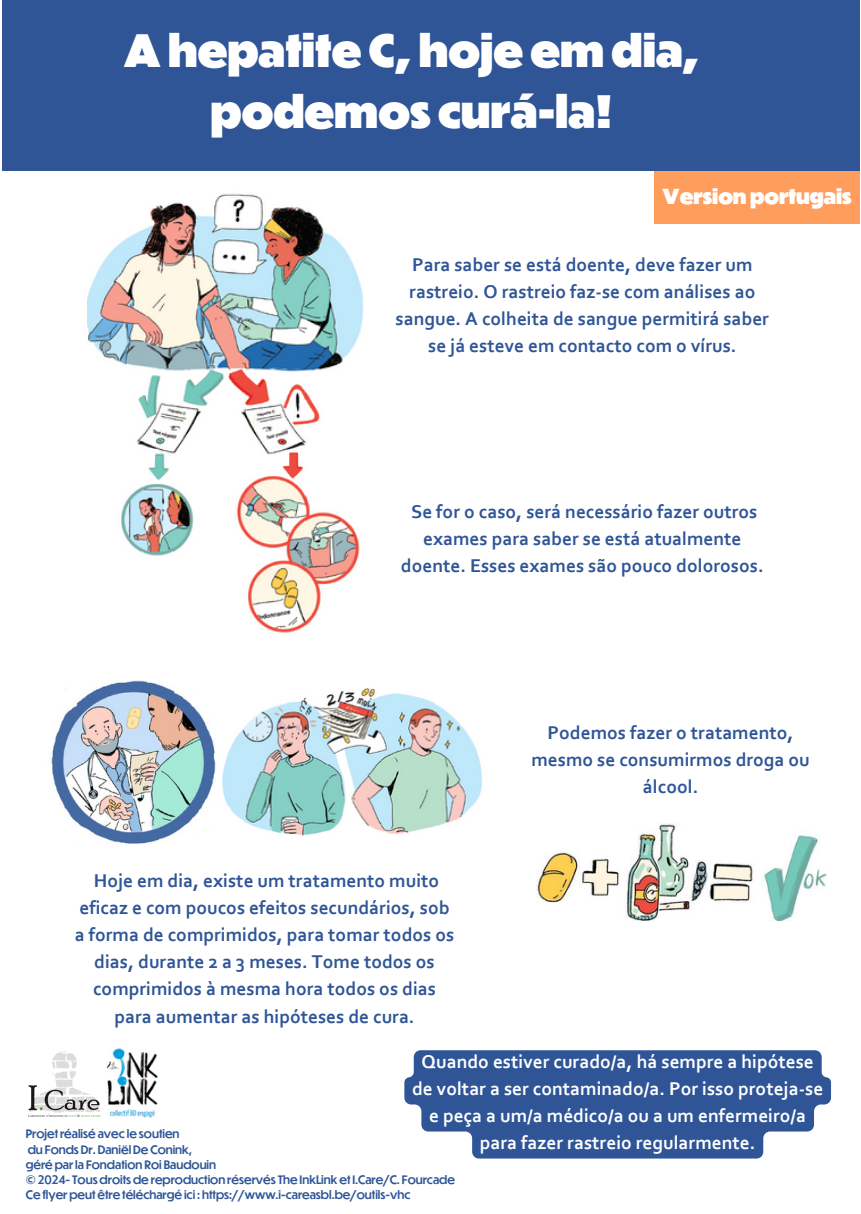
<style>
.page{position:relative;width:861px;height:1214px;background:#fff}
.page>*{position:absolute;margin:0;border:0;box-sizing:border-box;transform-origin:0 0}
.t1{font:900 43.6px/60.8px "Dunbar Tall";color:#fff;text-align:center}
.t2{font:900 20.2px "Dunbar Tall";color:#fff}
.t3{font:700 19.4px/27px "Corbel";color:#2f5597;text-align:center}
.t4{font:700 19.4px/27px "Corbel";color:#fff;text-align:center}
.t5{font:500 11.4px "Dunbar Tall";color:#2f5597}
</style>
<div class="page">
<div style="left:2px;top:0;width:858px;height:171px;background:#2f5597"></div>
<img style="left:88px;top:193px;width:276px;height:440px">
<img style="left:222px;top:688px;width:260px;height:148px">
<img style="left:537px;top:824px;width:289px;height:96px">
<img style="left:51px;top:680px;width:165px;height:164px">
<div style="left:655px;top:171px;width:205px;height:52px;background:#ff9d5c"></div>
<svg style="left:404px;top:1050px;width:427px;height:108px;background:#4668a2"></svg>
<img style="left:106px;top:1048px;width:52px;height:70px">
<img style="left:28px;top:1051px;width:73px;height:66px">
<h2 class="t1" style="left:124px;top:18px;width:577px">A hepatite C, hoje em dia, podemos curá-la!</h2>
<p class="t2" style="left:663px;top:182px;width:191px">Version portugais</p>
<p class="t3" style="left:396px;top:253px;width:375px">Para saber se está doente, deve fazer um rastreio. O rastreio faz-se com análises ao sangue. A colheita de sangue permitirá saber se já esteve em contacto com o vírus.</p>
<p class="t3" style="left:401px;top:500px;width:364px">Se for o caso, será necessário fazer outros exames para saber se está atualmente doente. Esses exames são pouco dolorosos.</p>
<h2 class="t3" style="left:75px;top:869px;width:381px">Hoje em dia, existe um tratamento muito eficaz e com poucos efeitos secundários, sob a forma de comprimidos, para tomar todos os dias, durante 2 a 3 meses. Tome todos os comprimidos à mesma hora todos os dias para aumentar as hipóteses de cura.</h2>
<h2 class="t3" style="left:531px;top:720px;width:280px">Podemos fazer o tratamento, mesmo se consumirmos droga ou álcool.</h2>
<p class="t4" style="left:412px;top:1050px;width:413px">Quando estiver curado/a, há sempre a hipótese de voltar a ser contaminado/a. Por isso proteja-se e peça a um/a médico/a ou a um enfermeiro/a para fazer rastreio regularmente.</p>
<p class="t5" style="left:26px;top:1126px;width:155px">Projet réalisé avec le soutien</p>
<p class="t5" style="left:28px;top:1141px;width:166px">du Fonds Dr. Daniël De Conink,</p>
<p class="t5" style="left:26px;top:1156px;width:192px">géré par la Fondation Roi Baudouin</p>
<p class="t5" style="left:26px;top:1171px;width:431px">© 2024- Tous droits de reproduction réservés The InkLink et I.Care/C. Fourcade</p>
<p class="t5" style="left:26px;top:1187px;width:386px">Ce flyer peut être téléchargé ici : https://www.i-careasbl.be/outils-vhc</p>
</div>
